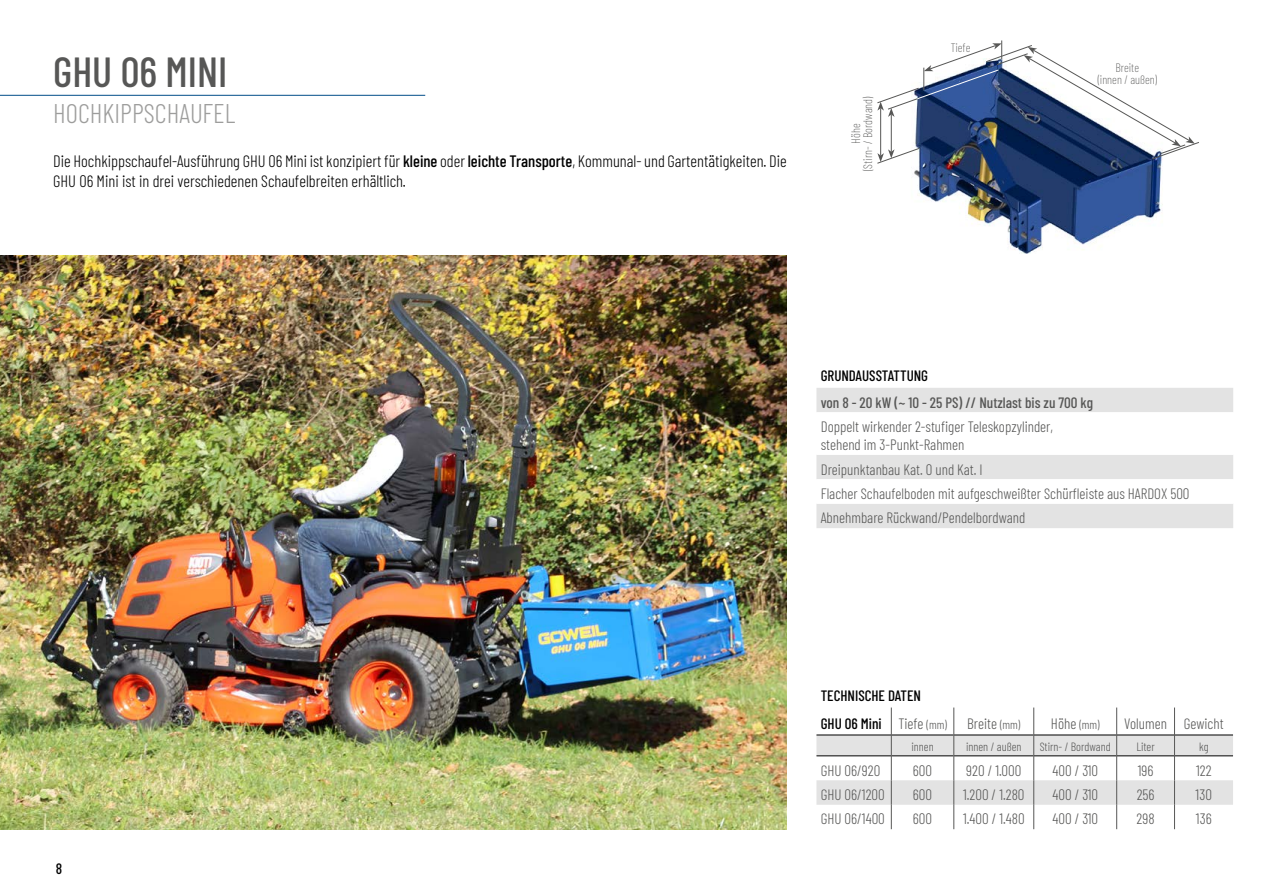
<style>
.page{position:relative;width:1263px;height:893px;background:#fff}
.page>*{position:absolute;margin:0;border:0;box-sizing:border-box;transform-origin:0 0}
.t1{font:500 42px "Barlow Condensed";color:#575756}
.t2{font:300 27px "Barlow Condensed";color:#9d9d9c}
.t3{font:300 16.5px/19.5px "Barlow Condensed";color:#000}
.t4{font:300 15px/24.5px "Barlow Condensed";color:#575756}
.t5{font:500 15px "Barlow Condensed";color:#000}
.t6{font:500 15px "Barlow Condensed";color:#575756}
.t7{font:200 12px/12px "Barlow Condensed";color:#575756;text-align:center}
.t8{font:300 12px "Barlow Condensed";color:#575756}
.s1{font-weight:500}
.s2{font-weight:300;color:#575756}
.s3{font-weight:300;font-size:12px;color:#575756}
.s4{font-size:12px}
</style>
<div class="page">
<hr style="left:0;top:95px;width:425px;height:1px;background:#004d88">
<img style="left:914px;top:164px;width:249px;height:90px">
<img style="left:0;top:255px;width:787px;height:574px">
<svg style="left:877px;top:40px;width:322px;height:124px"></svg>
<div style="left:816px;top:388px;width:417px;height:140px;background:#e3e3e3"></div>
<svg style="left:816px;top:412px;width:417px;height:92px"></svg>
<svg style="left:816px;top:707px;width:417px;height:122px"></svg>
<h1 class="t1" style="left:53px;top:42px;width:176px">GHU 06 MINI</h1>
<h2 class="t2" style="left:53px;top:94px;width:184px">HOCHKIPPSCHAUFEL</h2>
<p class="t3" style="left:53px;top:151px;width:735px">Die Hochkippschaufel-Ausführung GHU 06 Mini ist konzipiert für <span class="s1">kleine</span> oder <span class="s1">leichte Transporte</span>, Kommunal- und Gartentätigkeiten. Die<br>GHU 06 Mini ist in drei verschiedenen Schaufelbreiten erhältlich.</p>
<p class="t7" style="left:849px;top:171px;width:76px;rotate:-90deg">Höhe<br>(Stirn- / Bordwand)</p>
<p class="t7" style="left:951px;top:41px;width:21px">Tiefe</p>
<p class="t7" style="left:1098px;top:60px;width:61px">Breite<br>(innen / außen)</p>
<p class="t5" style="left:56px;top:858px;width:8px">8</p>
<p class="t5" style="left:821px;top:365px;width:109px">GRUNDAUSSTATTUNG</p>
<p class="t6" style="left:821px;top:391px;width:274px">von 8 - 20 kW (~ 10 - 25 PS) // Nutzlast bis zu 700 kg</p>
<p class="t4" style="left:821px;top:417px;width:234px;line-height:18px">Doppelt wirkender 2-stufiger Teleskopzylinder, stehend im 3-Punkt-Rahmen</p>
<p class="t4" style="left:821px;top:456px;width:370px">Dreipunktanbau Kat. 0 und Kat. I<br>Flacher Schaufelboden mit aufgeschweißter Schürfleiste aus HARDOX 500<br>Abnehmbare Rückwand/Pendelbordwand</p>
<p class="t5" style="left:821px;top:685px;width:102px">TECHNISCHE DATEN</p>
<p class="t5" style="left:821px;top:713px;width:128px">GHU 06 Mini <span class="s2">Tiefe</span> <span class="s3">(mm)</span></p>
<p class="t4" style="left:967px;top:710px;width:55px">Breite <span class="s4">(mm)</span></p>
<p class="t4" style="left:1051px;top:710px;width:50px">Höhe <span class="s4">(mm)</span></p>
<p class="t4" style="left:1124px;top:710px;width:101px">Volumen Gewicht</p>
<p class="t8" style="left:911px;top:738px;width:24px">innen</p>
<p class="t8" style="left:966px;top:738px;width:57px">innen / außen</p>
<p class="t8" style="left:1040px;top:738px;width:73px">Stirn- / Bordwand</p>
<p class="t8" style="left:1136px;top:738px;width:20px">Liter</p>
<p class="t8" style="left:1199px;top:738px;width:11px">kg</p>
<p class="t4" style="left:821px;top:757px;width:61px">GHU 06/920</p>
<p class="t4" style="left:913px;top:757px;width:21px">600</p>
<p class="t4" style="left:966px;top:757px;width:56px">920 / 1.000</p>
<p class="t4" style="left:1052px;top:757px;width:47px">400 / 310</p>
<p class="t4" style="left:1138px;top:757px;width:17px">196</p>
<p class="t4" style="left:1196px;top:757px;width:17px">122</p>
<p class="t4" style="left:821px;top:781px;width:66px">GHU 06/1200</p>
<p class="t4" style="left:913px;top:781px;width:21px">600</p>
<p class="t4" style="left:963px;top:781px;width:63px">1.200 / 1.280</p>
<p class="t4" style="left:1052px;top:781px;width:47px">400 / 310</p>
<p class="t4" style="left:1137px;top:781px;width:19px">256</p>
<p class="t4" style="left:1195px;top:781px;width:18px">130</p>
<p class="t4" style="left:821px;top:806px;width:66px">GHU 06/1400</p>
<p class="t4" style="left:913px;top:806px;width:21px">600</p>
<p class="t4" style="left:963px;top:806px;width:63px">1.400 / 1.480</p>
<p class="t4" style="left:1052px;top:806px;width:47px">400 / 310</p>
<p class="t4" style="left:1136px;top:806px;width:20px">298</p>
<p class="t4" style="left:1196px;top:806px;width:17px">136</p>
</div>
